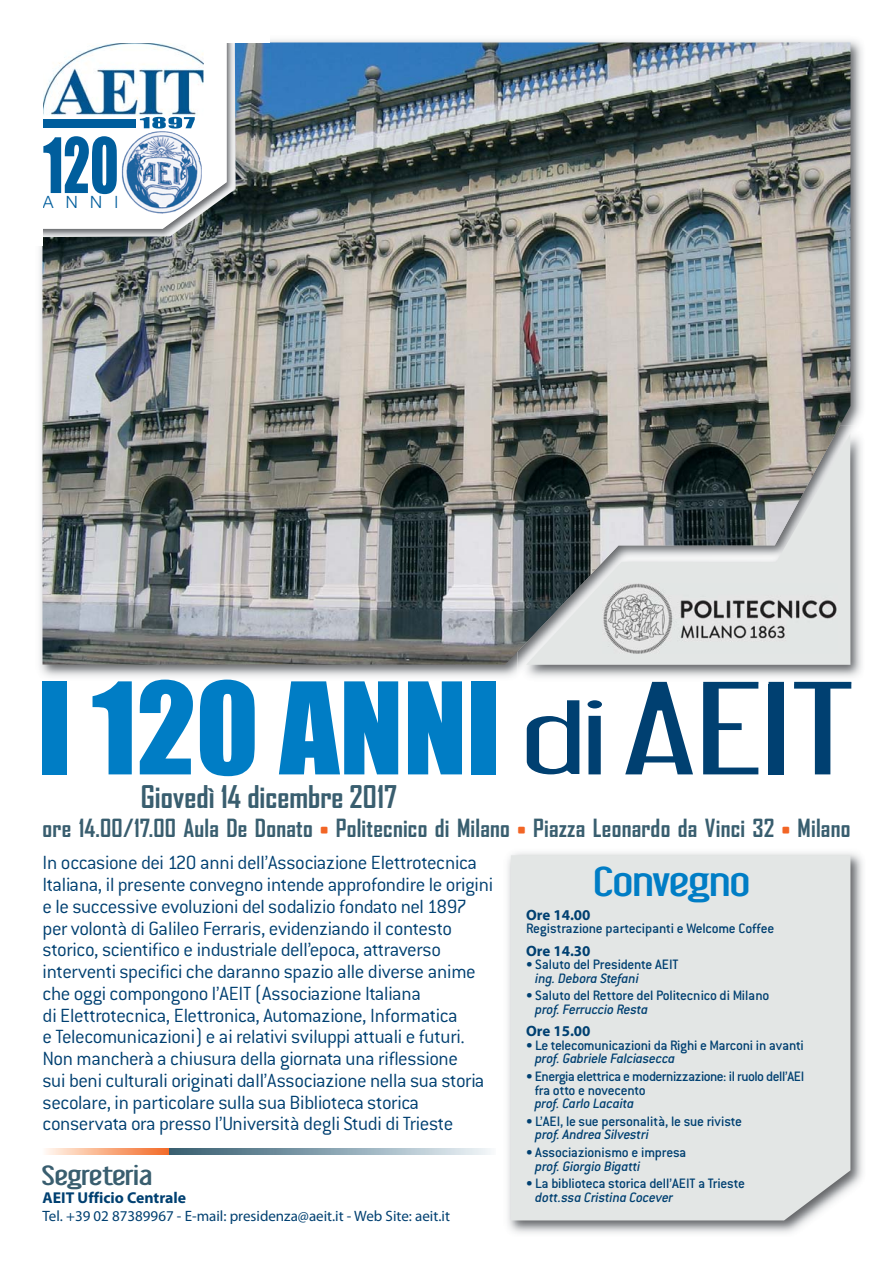
<style>
.page{position:relative;width:893px;height:1263px;background:#fff}
.page>*{position:absolute;margin:0;border:0;box-sizing:border-box;transform-origin:0 0}
.t1{font:117.75px "Impact";color:#007dc5}
.t2{font:70.5px "Impact";color:#005e9d;scale:.76 1}
.t3{font:40.5px "Impasto";color:#007dc5}
.t4{font:700 30px "Agency FB";color:#395e6f}
.t5{font:27px "Impasto";color:#395e6f}
.t6{font:700 24px "Agency FB";letter-spacing:.01em;color:#395e6f}
.t7{font:300 21px/21.8px "Conduit ITC";letter-spacing:-.02em;color:#004071}
.t8{font:300 16.95px "Helvetica Neue";color:#005e9d}
.t9{font:700 15.75px "Myriad Pro";color:#004071}
.t10{font:500 15px/13.5px "Conduit ITC";letter-spacing:-.015em;color:#004071}
.t11{font:italic 500 15px "Conduit ITC";letter-spacing:-.015em;color:#004071}
.t12{font:15px "Myriad Pro";color:#004071}
.t13{font:700 15px "Myriad Pro";color:#004071}
.s1{font-family:"Impasto Light Extraexpanded Reg";font-size:103.5px;color:#004071}
.s2{font-family:"Impasto Light Extraexpanded Reg";font-size:129.3px;color:#004071}
.s3{font-size:18px;color:#f26525}
</style>
<div class="page">
<svg style="left:45px;top:1148px;width:124px;height:6px"></svg>
<svg style="left:170px;top:1148px;width:321px;height:6px;background:#8da6b2"></svg>
<img style="left:39px;top:39px;width:824px;height:638px">
<img style="left:43px;top:43px;width:807px;height:621px">
<img style="left:507px;top:852px;width:356px;height:382px">
<div style="left:511px;top:855px;width:339px;height:365px;background:#e3e6e5"></div>
<svg style="left:43px;top:43px;width:184px;height:186px"></svg>
<img style="left:518px;top:425px;width:345px;height:258px">
<img style="left:518px;top:425px;width:322px;height:226px">
<img style="left:625px;top:682px;width:226px;height:1px">
<svg style="left:526px;top:434px;width:324px;height:231px;background:#8d9290"></svg>
<img style="left:603px;top:584px;width:234px;height:70px">
<div style="left:11px;top:24px;width:258px;height:19px;background:#fff"></div>
<div style="left:11px;top:24px;width:32px;height:221px;background:#fff"></div>
<h2 class="t2" style="left:43px;top:143px;width:101px">120</h2>
<p class="t8" style="left:43px;top:196px;width:77px">ANNI</p>
<h1 class="t1" style="left:37px;top:690px;width:826px">I 120 ANNI <span class="s1">di</span> <span class="s2">AEIT</span></h1>
<h3 class="t4" style="left:141px;top:785px;width:258px">Giovedì 14 dicembre 2017</h3>
<p class="t6" style="left:43px;top:819px;width:809px">ore 14.00/17.00 Aula De Donato <span class="s3">•</span> Politecnico di Milano <span class="s3">•</span> Piazza Leonardo da Vinci 32 <span class="s3">•</span> Milano</p>
<h3 class="t3" style="left:595px;top:858px;width:157px">Convegno</h3>
<p class="t7" style="left:43px;top:854px;width:452px">In occasione dei 120 anni dell’Associazione Elettrotecnica Italiana, il presente convegno intende approfondire le origini e le successive evoluzioni del sodalizio fondato nel 1897 per volontà di Galileo Ferraris, evidenziando il contesto storico, scientifico e industriale dell’epoca, attraverso interventi specifici che daranno spazio alle diverse anime che oggi compongono l’AEIT (Associazione Italiana<br>di Elettrotecnica, Elettronica, Automazione, Informatica<br>e Telecomunicazioni) e ai relativi sviluppi attuali e futuri.<br>Non mancherà a chiusura della giornata una riflessione<br>sui beni culturali originati dall’Associazione nella sua storia secolare, in particolare sulla sua Biblioteca storica conservata ora presso l’Università degli Studi di Trieste</p>
<p class="t13" style="left:526px;top:905px;width:66px">Ore 14.00</p>
<p class="t10" style="left:526px;top:923px;width:250px">Registrazione partecipanti e Welcome Coffee</p>
<p class="t13" style="left:526px;top:941px;width:66px">Ore 14.30</p>
<p class="t10" style="left:526px;top:959px;width:154px">• Saluto del Presidente AEIT</p>
<p class="t11" style="left:535px;top:973px;width:105px">ing. Debora Stefani</p>
<p class="t10" style="left:526px;top:990px;width:245px">• Saluto del Rettore del Politecnico di Milano</p>
<p class="t11" style="left:535px;top:1004px;width:114px">prof. Ferruccio Resta</p>
<p class="t13" style="left:526px;top:1022px;width:66px">Ore 15.00</p>
<p class="t10" style="left:526px;top:1040px;width:279px">• Le telecomunicazioni da Righi e Marconi in avanti</p>
<p class="t11" style="left:535px;top:1054px;width:142px">prof. Gabriele Falciasecca</p>
<p class="t10" style="left:535px;top:1071px;width:271px;text-indent:-9px">• Energia elettrica e modernizzazione: il ruolo dell’AEI fra otto e novecento</p>
<p class="t11" style="left:535px;top:1098px;width:101px">prof. Carlo Lacaita</p>
<p class="t10" style="left:526px;top:1116px;width:218px">• L’AEI, le sue personalità, le sue riviste</p>
<p class="t11" style="left:535px;top:1130px;width:115px">prof. Andrea Silvestri</p>
<p class="t10" style="left:526px;top:1147px;width:162px">• Associazionismo e impresa</p>
<p class="t11" style="left:535px;top:1161px;width:107px">prof. Giorgio Bigatti</p>
<p class="t10" style="left:526px;top:1178px;width:220px">• La biblioteca storica dell’AEIT a Trieste</p>
<p class="t11" style="left:535px;top:1192px;width:139px">dott.ssa Cristina Cocever</p>
<p class="t5" style="left:43px;top:1159px;width:112px">Segreteria</p>
<p class="t9" style="left:43px;top:1188px;width:145px">AEIT Ufficio Centrale</p>
<p class="t12" style="left:43px;top:1207px;width:409px">Tel. +39 02 87389967 - E-mail: presidenza@aeit.it - Web Site: aeit.it</p>
</div>
